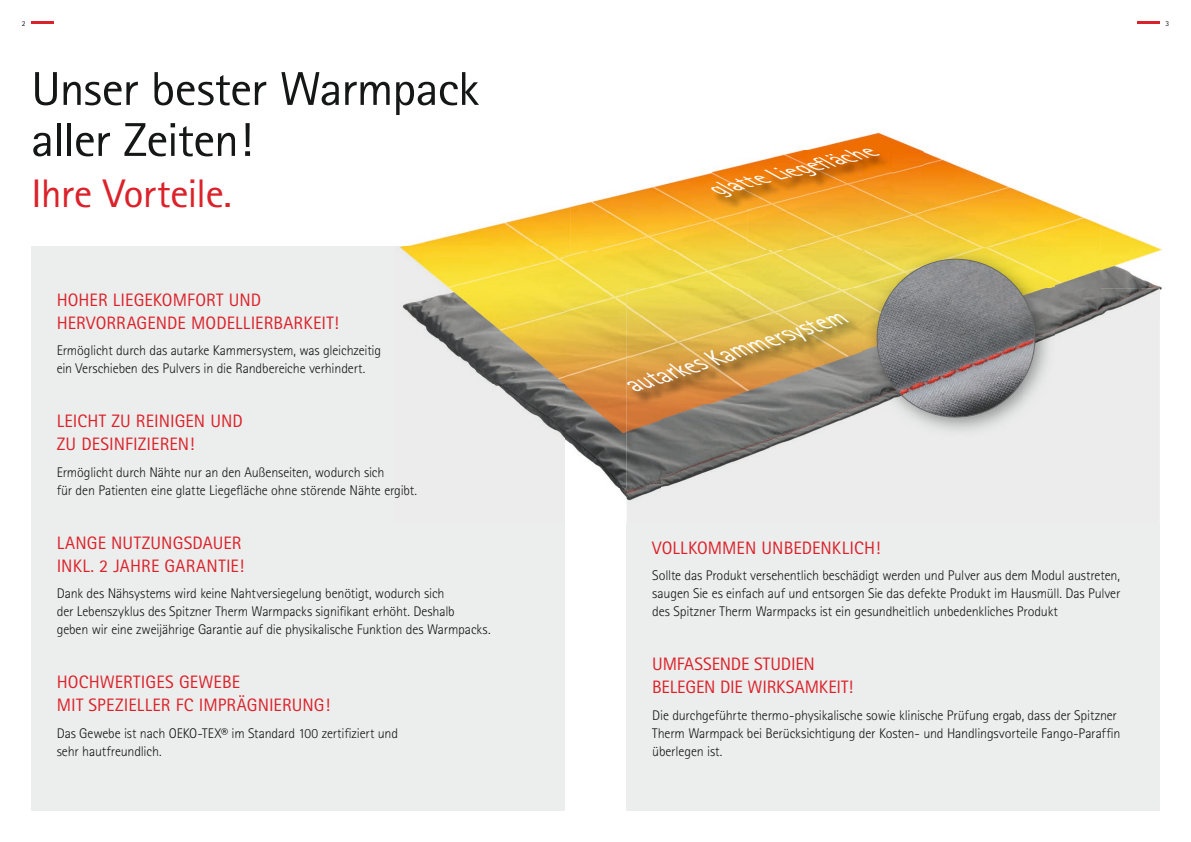
<style>
.page{position:relative;width:1191px;height:842px;background:#fff}
.page>*{position:absolute;margin:0;border:0;box-sizing:border-box;transform-origin:0 0}
.t1{font:47.5px/51px "Rotis Sans Serif";letter-spacing:-.025em;color:#151616;scale:1.05 1}
.t2{font:39.9px "Rotis Sans Serif";letter-spacing:-.025em;color:#db222a;scale:1.05 1}
.t3{font:italic 24px "Rotis Sans Serif";color:#fff}
.t4{font:italic 19.2px "Rotis Sans Serif";color:#fff;scale:1.25 1}
.t5{font:18px/23px "Rotis Sans Serif";letter-spacing:.005em;color:#db222a}
.t6{font:300 14px/18px "Rotis Sans Serif";letter-spacing:-.01em;color:#151616}
.t7{font:7.5px "Rotis Sans Serif";color:#151616}
</style>
<div class="page">
<hr style="left:31px;top:21px;width:23px;height:3px;background:#db222a">
<hr style="left:1137px;top:21px;width:22px;height:3px;background:#db222a">
<div style="left:31px;top:247px;width:533px;height:564px;background:#eceded"></div>
<div style="left:626px;top:288px;width:533px;height:523px;background:#eceded"></div>
<img style="left:394px;top:132px;width:706px;height:119px">
<img style="left:1100px;top:224px;width:62px;height:95px">
<img style="left:564px;top:251px;width:77px;height:238px">
<img style="left:641px;top:251px;width:224px;height:37px">
<img style="left:1055px;top:251px;width:45px;height:37px">
<img style="left:1159px;top:319px;width:1px;height:204px">
<img style="left:564px;top:489px;width:62px;height:34px">
<img style="left:394px;top:247px;width:170px;height:191px">
<img style="left:626px;top:288px;width:239px;height:33px">
<img style="left:1055px;top:288px;width:104px;height:47px">
<img style="left:626px;top:321px;width:36px;height:202px">
<img style="left:840px;top:321px;width:25px;height:100px">
<img style="left:662px;top:404px;width:178px;height:83px">
<img style="left:629px;top:315px;width:232px;height:89px">
<img style="left:713px;top:151px;width:179px;height:59px">
<img style="left:865px;top:247px;width:190px;height:184px">
<svg style="left:875px;top:257px;width:162px;height:161px;background:#928e80"></svg>
<p class="t7" style="left:22px;top:20px;width:5px">2</p>
<p class="t7" style="left:1165px;top:20px;width:5px">3</p>
<h1 class="t1" style="left:31px;top:66px;width:428px">Unser bester Warmpack aller Zeiten!</h1>
<h2 class="t2" style="left:31px;top:176px;width:193px">Ihre Vorteile.</h2>
<p class="t5" style="left:57px;top:289px;width:283px">HOHER LIEGEKOMFORT UND<br>HERVORRAGENDE MODELLIERBARKEIT!</p>
<p class="t6" style="left:57px;top:342px;width:326px">Ermöglicht durch das autarke Kammersystem, was gleichzeitig ein Verschieben des Pulvers in die Randbereiche verhindert.</p>
<p class="t5" style="left:57px;top:411px;width:188px">LEICHT ZU REINIGEN UND<br>ZU DESINFIZIEREN!</p>
<p class="t6" style="left:57px;top:464px;width:362px">Ermöglicht durch Nähte nur an den Außenseiten, wodurch sich<br>für den Patienten eine glatte Liegefläche ohne störende Nähte ergibt.</p>
<p class="t5" style="left:57px;top:532px;width:189px">LANGE NUTZUNGSDAUER<br>INKL. 2 JAHRE GARANTIE!</p>
<p class="t6" style="left:57px;top:585px;width:435px">Dank des Nähsystems wird keine Nahtversiegelung benötigt, wodurch sich<br>der Lebenszyklus des Spitzner Therm Warmpacks signifikant erhöht. Deshalb<br>geben wir eine zweijährige Garantie auf die physikalische Funktion des Warmpacks.</p>
<p class="t5" style="left:57px;top:672px;width:275px">HOCHWERTIGES GEWEBE<br>MIT SPEZIELLER FC IMPRÄGNIERUNG!</p>
<p class="t6" style="left:57px;top:725px;width:343px">Das Gewebe ist nach OEKO-TEX® im Standard 100 zertifiziert und sehr hautfreundlich.</p>
<h3 class="t4" style="left:716px;top:181px;width:135px;rotate:-14deg">glatte Liegefl äche</h3>
<h3 class="t3" style="left:629px;top:374px;width:229px;rotate:-18deg">autarkes Kammersystem</h3>
<p class="t5" style="left:652px;top:537px;width:230px">VOLLKOMMEN UNBEDENKLICH!</p>
<p class="t6" style="left:652px;top:567px;width:470px;text-align:justify">Sollte das Produkt versehentlich beschädigt werden und Pulver aus dem Modul austreten, saugen Sie es einfach auf und entsorgen Sie das defekte Produkt im Hausmüll. Das Pulver des Spitzner Therm Warmpacks ist ein gesundheitlich unbedenkliches Produkt</p>
<p class="t5" style="left:652px;top:653px;width:202px">UMFASSENDE STUDIEN<br>BELEGEN DIE WIRKSAMKEIT!</p>
<p class="t6" style="left:652px;top:707px;width:470px">Die durchgeführte thermo-physikalische sowie klinische Prüfung ergab, dass der Spitzner<br>Therm Warmpack bei Berücksichtigung der Kosten- und Handlingsvorteile Fango-Paraffin überlegen ist.</p>
</div>
